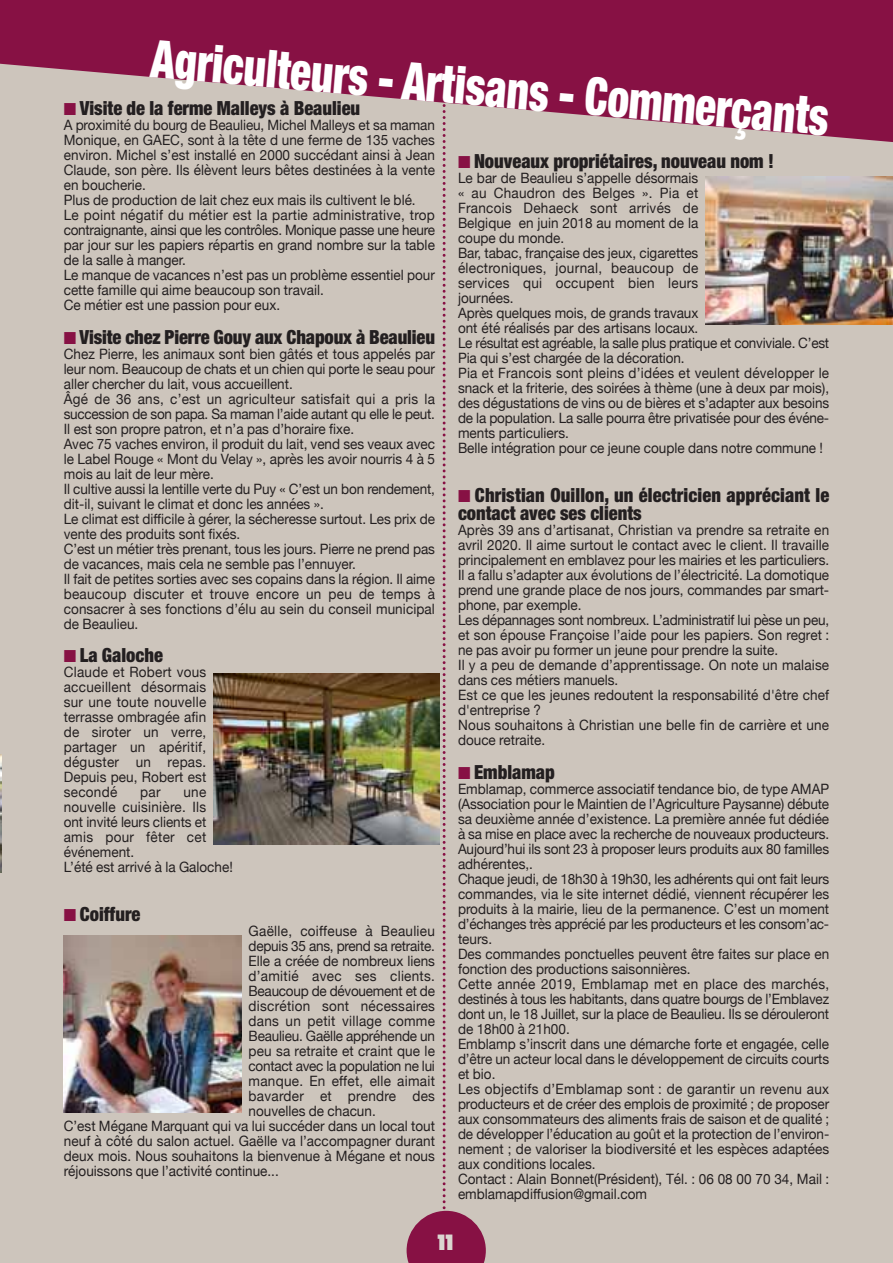
<style>
.page{position:relative;width:893px;height:1263px;background:#cdc5bc}
.page>*{position:absolute;margin:0;border:0;box-sizing:border-box;transform-origin:0 0}
.t1{font:900 condensed 52.5px "Helvetica Neue";color:#fff;scale:.82 1}
.t2{font:27px "Dokyo";color:#dbd6d0}
.t3{font:900 condensed 19.5px/18.8px "Helvetica Neue";color:#231f20;scale:.95 1}
.t4{font:14.25px/15px "Helvetica Neue";color:#231f20;scale:.95 1}
.t5{font:14.25px "Helvetica Neue";letter-spacing:.02em;color:#231f20;scale:.95 1}
.t6{font:14.25px "Helvetica Neue";letter-spacing:-.02em;color:#231f20;scale:.95 1}
.s1{color:#871144}
</style>
<div class="page">
<svg style="left:0;top:0;width:893px;height:142px;fill:#871144"></svg>
<svg style="left:407px;top:92px;width:79px;height:1171px"></svg>
<img style="left:0;top:754px;width:1px;height:118px">
<img style="left:706px;top:176px;width:187px;height:149px">
<img style="left:64px;top:935px;width:177px;height:178px">
<img style="left:214px;top:673px;width:226px;height:171px">
<h1 class="t1" style="left:153px;top:39px;width:831px;rotate:5deg">Agriculteurs - Artisans - Commerçants</h1>
<h3 class="t3" style="left:64px;top:100px;width:314px"><span class="s1">■</span> Visite de la ferme Malleys à Beaulieu</h3>
<p class="t4" style="left:64px;top:117px;width:392px">A proximité du bourg de Beaulieu, Michel Malleys et sa maman Monique, en GAEC, sont à la tête d une ferme de 135 vaches environ. Michel s’est installé en 2000 succédant ainsi à Jean Claude, son père. Ils élèvent leurs bêtes destinées à la vente en boucherie.<br>Plus de production de lait chez eux mais ils cultivent le blé.<br>Le point négatif du métier est la partie administrative, trop contraignante, ainsi que les contrôles. Monique passe une heure par jour sur les papiers répartis en grand nombre sur la table de la salle à manger.<br>Le manque de vacances n’est pas un problème essentiel pour cette famille qui aime beaucoup son travail.<br>Ce métier est une passion pour eux.</p>
<h3 class="t3" style="left:64px;top:329px;width:392px"><span class="s1">■</span> Visite chez Pierre Gouy aux Chapoux à Beaulieu</h3>
<p class="t4" style="left:64px;top:346px;width:392px">Chez Pierre, les animaux sont bien gâtés et tous appelés par leur nom. Beaucoup de chats et un chien qui porte le seau pour aller chercher du lait, vous accueillent.<br>Âgé de 36 ans, c’est un agriculteur satisfait qui a pris la succession de son papa. Sa maman l’aide autant qu elle le peut.<br>Il est son propre patron, et n’a pas d’horaire fixe.<br>Avec 75 vaches environ, il produit du lait, vend ses veaux avec le Label Rouge « Mont du Velay », après les avoir nourris 4 à 5 mois au lait de leur mère.<br>Il cultive aussi la lentille verte du Puy « C’est un bon rendement, dit-il, suivant le climat et donc les années ».<br>Le climat est difficile à gérer, la sécheresse surtout. Les prix de vente des produits sont fixés.<br>C’est un métier très prenant, tous les jours. Pierre ne prend pas de vacances, mais cela ne semble pas l’ennuyer.<br>Il fait de petites sorties avec ses copains dans la région. Il aime beaucoup discuter et trouve encore un peu de temps à consacrer à ses fonctions d’élu au sein du conseil municipal de Beaulieu.</p>
<h3 class="t3" style="left:64px;top:648px;width:106px"><span class="s1">■</span> La Galoche</h3>
<p class="t4" style="left:64px;top:665px;width:152px;text-align:justify">Claude et Robert vous accueillent désormais sur une toute nouvelle terrasse ombragée afin de siroter un verre, partager un apéritif, déguster un repas.<br>Depuis peu, Robert est secondé</p>
<h3 class="t3" style="left:458px;top:153px;width:334px"><span class="s1">■</span> Nouveaux propriétaires, nouveau nom !</h3>
<p class="t4" style="left:458px;top:170px;width:392px">Le bar de Beaulieu s’appelle désormais<br>« au Chaudron des Belges ». Pia et<br>Francois Dehaeck sont arrivés de<br>Belgique en juin 2018 au moment de la<br>coupe du monde.<br>Bar, tabac, française des jeux, cigarettes<br>électroniques, journal, beaucoup de<br>services qui occupent bien leurs<br>journées.<br>Après quelques mois, de grands travaux<br>ont été réalisés par des artisans locaux.<br>Le résultat est agréable, la salle plus pratique et conviviale. C’est Pia qui s’est chargée de la décoration.<br>Pia et Francois sont pleins d’idées et veulent développer le snack et la friterie, des soirées à thème (une à deux par mois), des dégustations de vins ou de bières et s’adapter aux besoins de la population. La salle pourra être privatisée pour des événe&shy;ments particuliers.<br>Belle intégration pour ce jeune couple dans notre commune !</p>
<h3 class="t3" style="left:458px;top:487px;width:392px"><span class="s1">■</span> Christian Ouillon, un électricien appréciant le contact avec ses clients</h3>
<p class="t4" style="left:458px;top:523px;width:392px">Après 39 ans d’artisanat, Christian va prendre sa retraite en avril 2020. Il aime surtout le contact avec le client. Il travaille principalement en emblavez pour les mairies et les particuliers.<br>Il a fallu s’adapter aux évolutions de l’électricité. La domotique prend une grande place de nos jours, commandes par smart&shy;phone, par exemple.<br>Les dépannages sont nombreux. L’administratif lui pèse un peu, et son épouse Françoise l’aide pour les papiers. Son regret : ne pas avoir pu former un jeune pour prendre la suite.<br>Il y a peu de demande d’apprentissage. On note un malaise dans ces métiers manuels.<br>Est ce que les jeunes redoutent la responsabilité d'être chef d'entreprise ?<br>Nous souhaitons à Christian une belle fin de carrière et une douce retraite.</p>
<h3 class="t3" style="left:458px;top:764px;width:103px"><span class="s1">■</span> Emblamap</h3>
<p class="t4" style="left:458px;top:781px;width:392px">Emblamap, commerce associatif tendance bio, de type AMAP (Association pour le Maintien de l’Agriculture Paysanne) débute sa deuxième année d’existence. La première année fut dédiée à sa mise en place avec la recherche de nouveaux producteurs.<br>Aujourd’hui ils sont 23 à proposer leurs produits aux 80 familles adhérentes,.<br>Chaque jeudi, de 18h30 à 19h30, les adhérents qui ont fait leurs commandes, via le site internet dédié, viennent récupérer les produits à la mairie, lieu de la permanence. C’est un moment d’échanges très apprécié par les producteurs et les consom’ac&shy;teurs.<br>Des commandes ponctuelles peuvent être faites sur place en fonction des productions saisonnières.<br>Cette année 2019, Emblamap met en place des marchés, destinés à tous les habitants, dans quatre bourgs de l’Emblavez dont un, le 18 Juillet, sur la place de Beaulieu. Ils se dérouleront de 18h00 à 21h00.<br>Emblamp s’inscrit dans une démarche forte et engagée, celle d’être un acteur local dans le développement de circuits courts et bio.<br>Les objectifs d’Emblamap sont : de garantir un revenu aux producteurs et de créer des emplois de proximité ; de proposer aux consommateurs des aliments frais de saison et de qualité ; de développer l’éducation au goût et la protection de l’environ&shy;nement ; de valoriser la biodiversité et les espèces adaptées aux conditions locales.<br>Contact : Alain Bonnet(Président), Tél. : 06 08 00 70 34, Mail : emblamapdiffusion@gmail.com</p>
<p class="t4" style="left:140px;top:785px;width:23px">par</p>
<p class="t4" style="left:64px;top:785px;width:179px;text-indent:120px">une nouvelle cuisinière. Ils<br>ont invité leurs clients et amis pour fêter cet événement.<br>L’été est arrivé à la Galoche!</p>
<h3 class="t3" style="left:64px;top:907px;width:82px"><span class="s1">■</span> Coiffure</h3>
<p class="t5" style="left:249px;top:923px;width:198px">Gaëlle, coiffeuse à Beaulieu</p>
<p class="t4" style="left:249px;top:938px;width:198px">depuis 35 ans, prend sa retraite.</p>
<p class="t4" style="left:249px;top:953px;width:198px">Elle a créée de nombreux liens</p>
<p class="t5" style="left:249px;top:968px;width:198px">d’amitié avec ses clients.</p>
<p class="t6" style="left:249px;top:983px;width:198px">Beaucoup de dévouement et de</p>
<p class="t5" style="left:249px;top:998px;width:198px">discrétion sont nécessaires</p>
<p class="t5" style="left:249px;top:1013px;width:198px">dans un petit village comme</p>
<p class="t4" style="left:249px;top:1028px;width:198px">Beaulieu. Gaëlle appréhende un</p>
<p class="t4" style="left:249px;top:1043px;width:198px">peu sa retraite et craint que le</p>
<p class="t6" style="left:249px;top:1058px;width:198px">contact avec la population ne lui</p>
<p class="t5" style="left:249px;top:1073px;width:198px">manque. En effet, elle aimait</p>
<p class="t5" style="left:249px;top:1088px;width:198px">bavarder et prendre des</p>
<p class="t4" style="left:249px;top:1103px;width:135px">nouvelles de chacun.</p>
<p class="t4" style="left:64px;top:1118px;width:392px">C’est Mégane Marquant qui va lui succéder dans un local tout</p>
<p class="t4" style="left:64px;top:1133px;width:392px">neuf à côté du salon actuel. Gaëlle va l’accompagner durant</p>
<p class="t4" style="left:64px;top:1148px;width:392px">deux mois. Nous souhaitons la bienvenue à Mégane et nous</p>
<p class="t4" style="left:64px;top:1163px;width:228px">réjouissons que l’activité continue...</p>
<h2 class="t2" style="left:438px;top:1225px;width:18px">11</h2>
</div>
